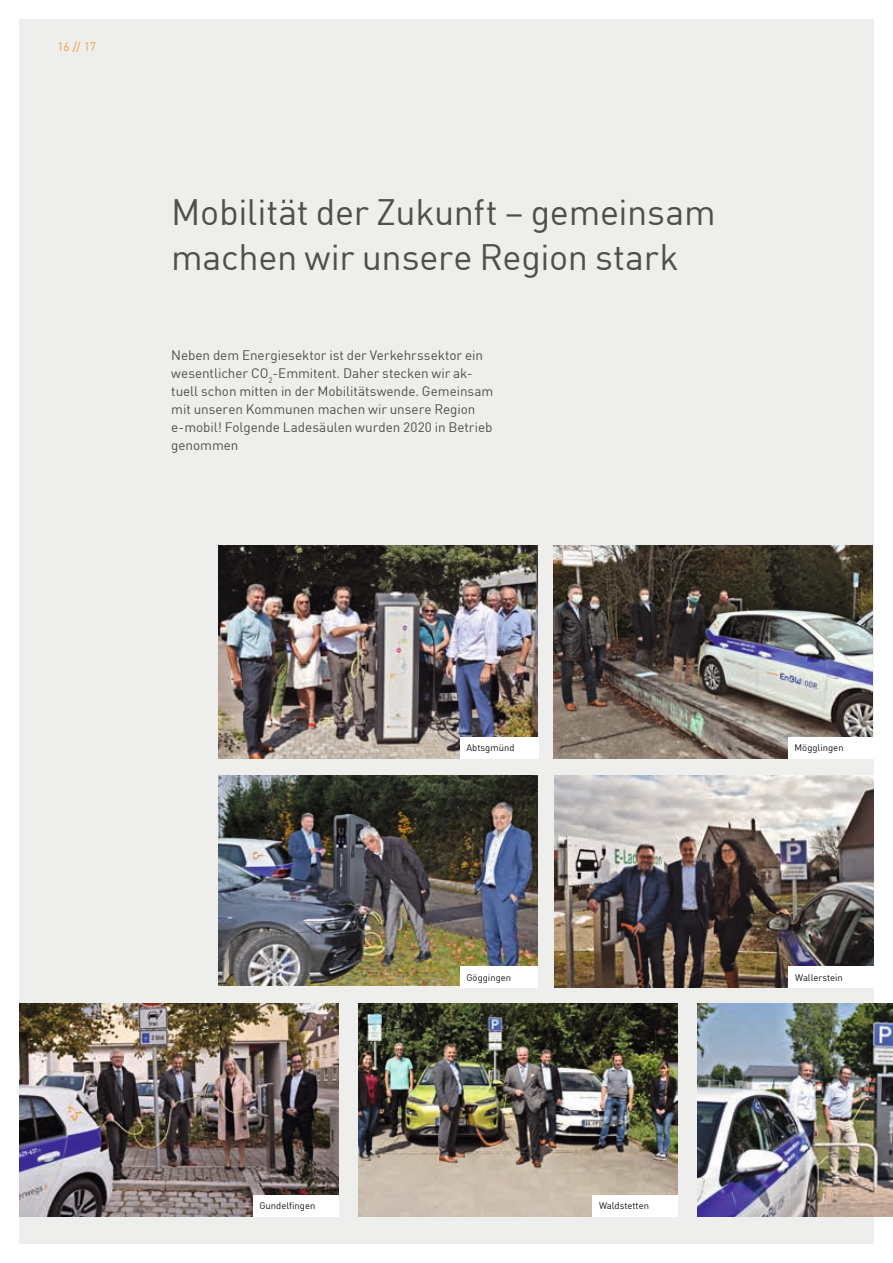
<style>
.page{position:relative;width:893px;height:1263px;background:#fff}
.page>*{position:absolute;margin:0;border:0;box-sizing:border-box;transform-origin:0 0}
.t1{font:36px/45px "En BWDIN Pro";letter-spacing:-.01em;color:#4f4f4e}
.t2{font:13.5px/18px "En BWDIN Pro";letter-spacing:-.005em;color:#4f4f4e}
.t3{font:300 12px "En BWDIN Pro";color:#f28105}
.t4{font:9.45px "En BWDIN Pro";color:#131413}
</style>
<div class="page">
<div style="left:19px;top:19px;width:855px;height:1225px;background:#eeeeed"></div>
<img style="left:219px;top:775px;width:319px;height:211px">
<img style="left:697px;top:1003px;width:196px;height:213px">
<img style="left:19px;top:1003px;width:319px;height:213px">
<img style="left:553px;top:546px;width:319px;height:212px">
<img style="left:555px;top:775px;width:319px;height:213px">
<img style="left:359px;top:1003px;width:319px;height:213px">
<img style="left:219px;top:546px;width:319px;height:212px">
<div style="left:460px;top:966px;width:78px;height:22px;background:#fff"></div>
<div style="left:253px;top:1195px;width:85px;height:21px;background:#fff"></div>
<div style="left:788px;top:737px;width:86px;height:21px;background:#fff"></div>
<div style="left:789px;top:966px;width:85px;height:22px;background:#fff"></div>
<div style="left:593px;top:1195px;width:85px;height:21px;background:#fff"></div>
<div style="left:460px;top:737px;width:78px;height:21px;background:#fff"></div>
<p class="t3" style="left:57px;top:37px;width:40px">16 // 17</p>
<h1 class="t1" style="left:171px;top:186px;width:546px">Mobilität der Zukunft – gemeinsam machen wir unsere Region stark</h1>
<p class="t2" style="left:171px;top:345px;width:324px">Neben dem Energiesektor ist der Verkehrssektor ein wesentlicher CO<sub>2</sub>-Emmitent. Daher stecken wir ak&shy;tuell schon mitten in der Mobilitätswende. Gemeinsam mit unseren Kommunen machen wir unsere Region e-mobil! Folgende Ladesäulen wurden 2020 in Betrieb genommen</p>
<p class="t4" style="left:259px;top:1198px;width:58px">Gundelfingen</p>
<p class="t4" style="left:466px;top:740px;width:50px">Abtsgmünd</p>
<p class="t4" style="left:466px;top:970px;width:46px">Göggingen</p>
<p class="t4" style="left:599px;top:1198px;width:52px">Waldstetten</p>
<p class="t4" style="left:795px;top:740px;width:51px">Mögglingen</p>
<p class="t4" style="left:795px;top:970px;width:49px">Wallerstein</p>
</div>
